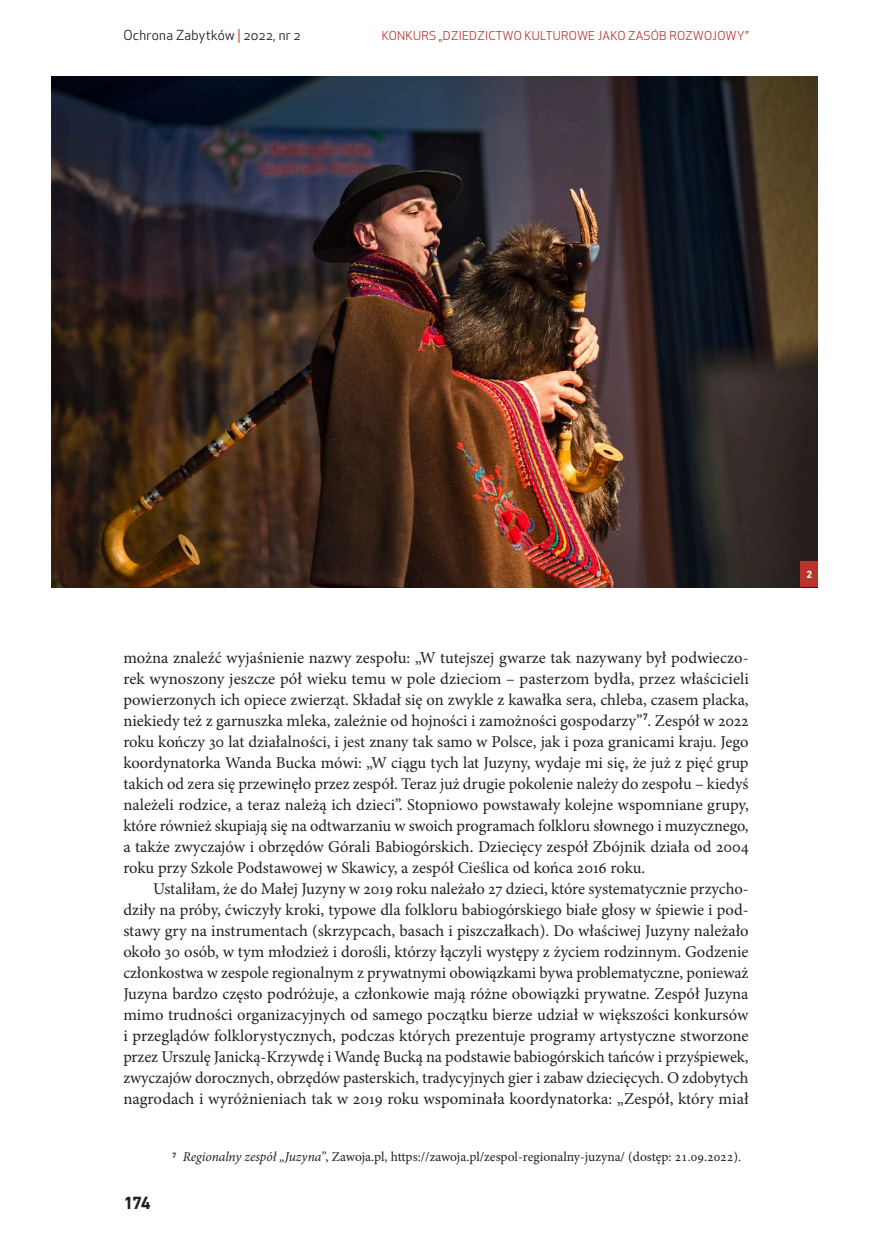
<style>
.page{position:relative;width:872px;height:1255px;background:#fff}
.page>*{position:absolute;margin:0;border:0;box-sizing:border-box;transform-origin:0 0}
.t1{font:700 18px "DIN Next LT Pro";color:#231f20}
._001_Akapit_tekstu{font:16.5px/21px "Minion Pro";color:#231f20;text-align:justify}
.przypisy_new{font:13.5px "Minion Pro";color:#231f20}
.t2{font:13.5px "Apex New";letter-spacing:.025em;color:#231f20}
.t3{font:12px "Apex New";letter-spacing:.025em;color:#b8352e}
.t4{font:700 10.5px "DIN Next LT Pro";color:#fff}
.s1{color:#b8352e}
.s2{font-style:italic}
</style>
<div class="page">
<img style="left:51px;top:77px;width:766px;height:510px">
<div style="left:800px;top:561px;width:17px;height:26px;background:#b8352e"></div>
<p class="t2" style="left:123px;top:26px;width:178px">Ochrona Zabytków <span class="s1">|</span> 2022, nr 2</p>
<p class="t3" style="left:382px;top:28px;width:368px">KONKURS „DZIEDZICTWO KULTUROWE JAKO ZASÓB ROZWOJOWY”</p>
<p class="_001_Akapit_tekstu" style="left:123px;top:647px;width:627px">można znaleźć wyjaśnienie nazwy zespołu: „W tutejszej gwarze tak nazywany był podwieczo&shy;rek wynoszony jeszcze pół wieku temu w pole dzieciom – pasterzom bydła, przez właścicieli powierzonych ich opiece zwierząt. Składał się on zwykle z kawałka sera, chleba, czasem placka, niekiedy też z garnuszka mleka, zależnie od hojności i zamożności gospodarzy”<sup>7</sup>. Zespół w 2022 roku kończy 30 lat działalności, i jest znany tak samo w Polsce, jak i poza granicami kraju. Jego koordynatorka Wanda Bucka mówi: „W ciągu tych lat Juzyny, wydaje mi się, że już z pięć grup takich od zera się przewinęło przez zespół. Teraz już drugie pokolenie należy do zespołu – kiedyś należeli rodzice, a teraz należą ich dzieci”. Stopniowo powstawały kolejne wspomniane grupy, które również skupiają się na odtwarzaniu w swoich programach folkloru słownego i muzycznego, a także zwyczajów i obrzędów Górali Babiogórskich. Dziecięcy zespół Zbójnik działa od 2004 roku przy Szkole Podstawowej w Skawicy, a zespół Cieślica od końca 2016 roku.</p>
<p class="_001_Akapit_tekstu" style="left:123px;top:878px;width:627px;text-indent:30px">Ustaliłam, że do Małej Juzyny w 2019 roku należało 27 dzieci, które systematycznie przycho&shy;dziły na próby, ćwiczyły kroki, typowe dla folkloru babiogórskiego białe głosy w śpiewie i pod&shy;stawy gry na instrumentach (skrzypcach, basach i piszczałkach). Do właściwej Juzyny należało około 30 osób, w tym młodzież i dorośli, którzy łączyli występy z życiem rodzinnym. Godzenie członkostwa w zespole regionalnym z prywatnymi obowiązkami bywa problematyczne, ponieważ Juzyna bardzo często podróżuje, a członkowie mają różne obowiązki prywatne. Zespół Juzyna mimo trudności organizacyjnych od samego początku bierze udział w większości konkursów i przeglądów folklorystycznych, podczas których prezentuje programy artystyczne stworzone przez Urszulę Janicką-Krzywdę i Wandę Bucką na podstawie babiogórskich tańców i przyśpiewek, zwyczajów dorocznych, obrzędów pasterskich, tradycyjnych gier i zabaw dziecięcych. O zdobytych nagrodach i wyróżnieniach tak w 2019 roku wspominała koordynatorka: „Zespół, który miał</p>
<p class="t1" style="left:123px;top:1192px;width:29px">174</p>
<p class="przypisy_new" style="left:172px;top:1147px;width:570px"><sup>7</sup> <span class="s2">Regionalny zespół „Juzyna”</span>, Zawoja.pl, https://zawoja.pl/zespol-regionalny-juzyna/ (dostęp: 21.09.2022).</p>
<p class="t4" style="left:806px;top:568px;width:7px">2</p>
</div>
